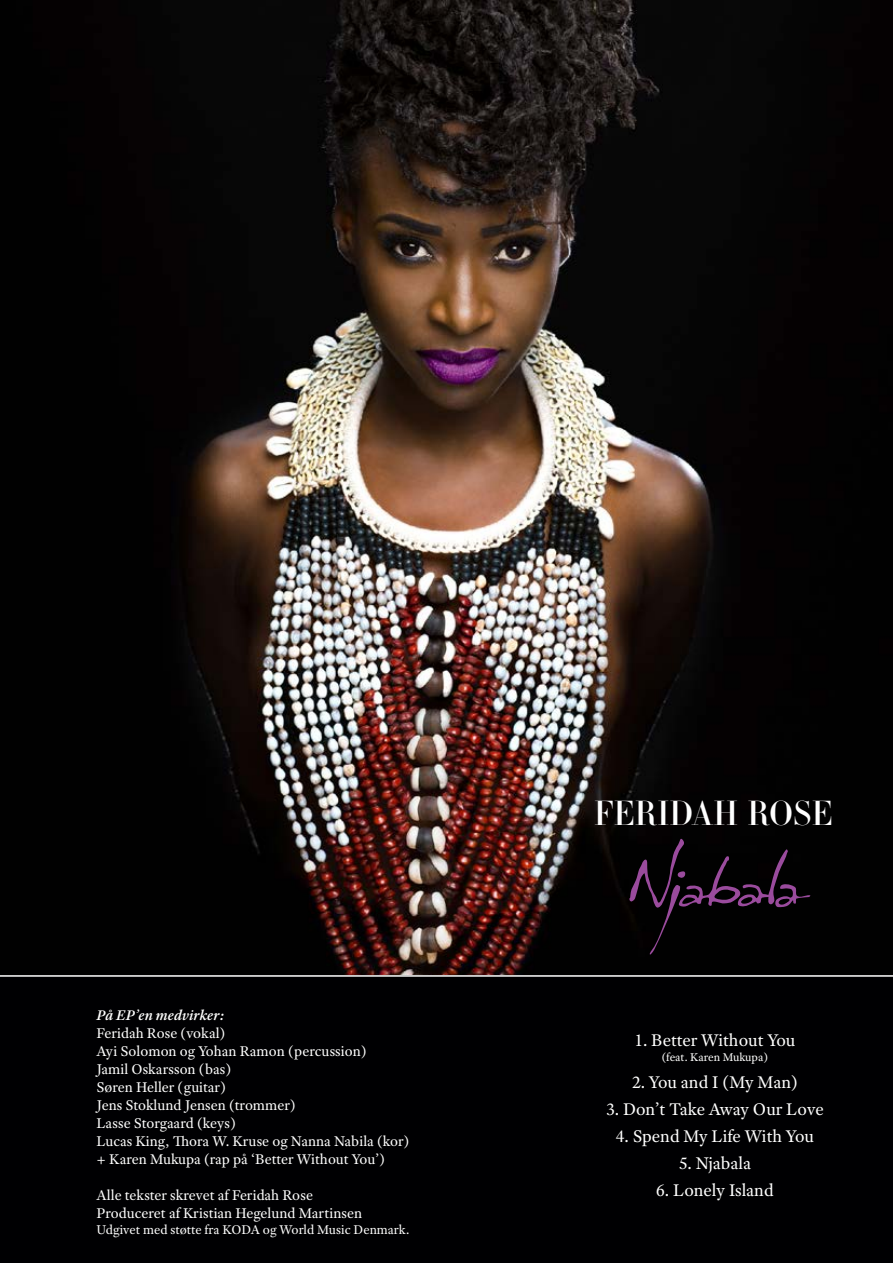
<style>
.page{position:relative;width:893px;height:1263px;background:#fff}
.page>*{position:absolute;margin:0;border:0;box-sizing:border-box;transform-origin:0 0}
.t1{font:33px "Essonnes Headline";color:#fff}
.t2{font:18px "Adobe Text Pro";color:#fff}
.t3{font:15px/18px "Adobe Text Pro";color:#fff}
.t4{font:13.5px "Adobe Text Pro";color:#fff}
.t5{font:12px "Adobe Text Pro";color:#fff}
.s1{font-weight:600;font-style:italic}
</style>
<div class="page">
<img style="left:0;top:0;width:893px;height:975px">
<div style="left:0;top:975px;width:893px;height:288px;background:#000002"></div>
<svg style="left:629px;top:836px;width:182px;height:119px;background:#100810"></svg>
<p class="t3" style="left:97px;top:1005px;width:130px"><span class="s1">På EP’en medvirker:<br></span>Feridah Rose (vokal)</p>
<p class="t3" style="left:97px;top:1041px;width:271px">Ayi Solomon og Yohan Ramon (percussion)</p>
<p class="t3" style="left:97px;top:1059px;width:136px">Jamil Oskarsson (bas)</p>
<p class="t3" style="left:97px;top:1077px;width:131px">Søren Heller (guitar)</p>
<p class="t3" style="left:97px;top:1095px;width:201px">Jens Stoklund Jensen (trommer)</p>
<p class="t3" style="left:97px;top:1113px;width:141px">Lasse Storgaard (keys)</p>
<p class="t3" style="left:97px;top:1131px;width:314px">Lucas King, Thora W. Kruse og Nanna Nabila (kor)</p>
<p class="t3" style="left:97px;top:1149px;width:290px">+ Karen Mukupa (rap på ‘Better Without You’)</p>
<p class="t3" style="left:97px;top:1185px;width:267px">Alle tekster skrevet af Feridah Rose<br>Produceret af Kristian Hegelund Martinsen</p>
<p class="t4" style="left:97px;top:1221px;width:314px">Udgivet med støtte fra KODA og World Music Denmark.</p>
<p class="t1" style="left:594px;top:790px;width:240px">FERIDAH ROSE</p>
<p class="t2" style="left:634px;top:1029px;width:163px">1. Better Without You</p>
<p class="t5" style="left:662px;top:1050px;width:108px">(feat. Karen Mukupa)</p>
<p class="t2" style="left:632px;top:1071px;width:167px">2. You and I (My Man)</p>
<p class="t2" style="left:606px;top:1098px;width:219px">3. Don’t Take Away Our Love</p>
<p class="t2" style="left:616px;top:1125px;width:200px">4. Spend My Life With You</p>
<p class="t2" style="left:679px;top:1152px;width:74px">5. Njabala</p>
<p class="t2" style="left:656px;top:1179px;width:119px">6. Lonely Island</p>
</div>
